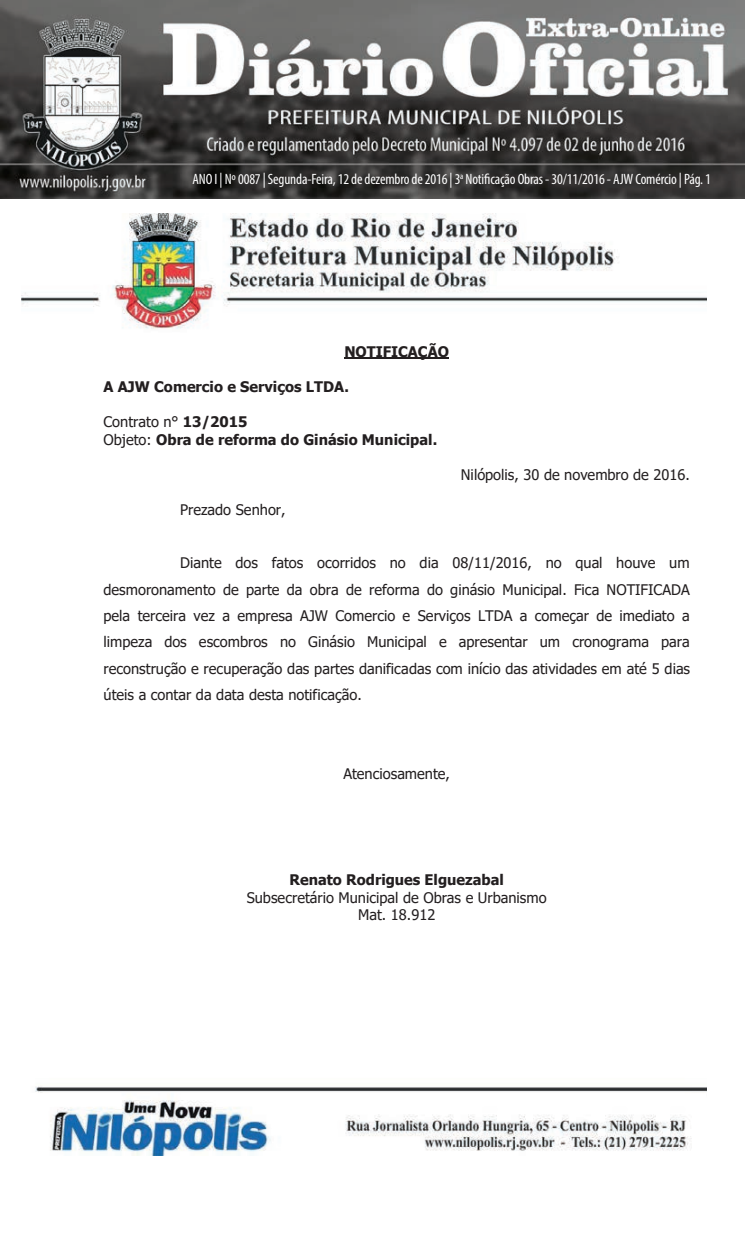
<style>
.page{position:relative;width:745px;height:1251px;background:#fff}
.page>*{position:absolute;margin:0;border:0;box-sizing:border-box;transform-origin:0 0}
.t1{font:condensed 15px "Myriad Pro";letter-spacing:-.01em;color:#fff}
.t2{font:14.62px/26.4px "Tahoma";color:#231f20;text-align:justify}
.t3{font:700 14.62px/17.6px "Tahoma";color:#231f20}
.s1{font-weight:400}
.s2{font-weight:700}
</style>
<div class="page">
<img style="left:0;top:0;width:744px;height:198px">
<img style="left:22px;top:214px;width:684px;height:941px">
<hr style="left:344px;top:358px;width:105px;height:1px;background:#231f20">
<p class="t1" style="left:192px;top:170px;width:519px">ANO I | Nº 0087 | Segunda-Feira, 12 de dezembro de 2016 | 3<sup>a</sup> Notificação Obras - 30/11/2016 - AJW Comércio | Pág. 1</p>
<p class="t3" style="left:344px;top:343px;width:106px">NOTIFICAÇÃO</p>
<p class="t3" style="left:103px;top:378px;width:247px">A AJW Comercio e Serviços LTDA.</p>
<p class="t3" style="left:103px;top:413px;width:335px"><span class="s1">Contrato n°</span> 13/2015<br><span class="s1">Objeto:</span> Obra de reforma do Ginásio Municipal.</p>
<p class="t2" style="left:460px;top:462px;width:230px">Nilópolis, 30 de novembro de 2016.</p>
<p class="t2" style="left:180px;top:497px;width:107px">Prezado Senhor,</p>
<p class="t2" style="left:103px;top:550px;width:587px;text-indent:77px">Diante dos fatos ocorridos no dia 08/11/2016, no qual houve um desmoronamento de parte da obra de reforma do ginásio Municipal. Fica NOTIFICADA pela terceira vez a empresa AJW Comercio e Serviços LTDA a começar de imediato a limpeza dos escombros no Ginásio Municipal e apresentar um cronograma para reconstrução e recuperação das partes danificadas com início das atividades em até 5 dias úteis a contar da data desta notificação.</p>
<p class="t2" style="left:343px;top:761px;width:108px">Atenciosamente,</p>
<p class="t2" style="left:246px;top:871px;width:301px;line-height:17.6px;text-align:center"><span class="s2">Renato Rodrigues Elguezabal<br></span>Subsecretário Municipal de Obras e Urbanismo<br>Mat. 18.912</p>
</div>
